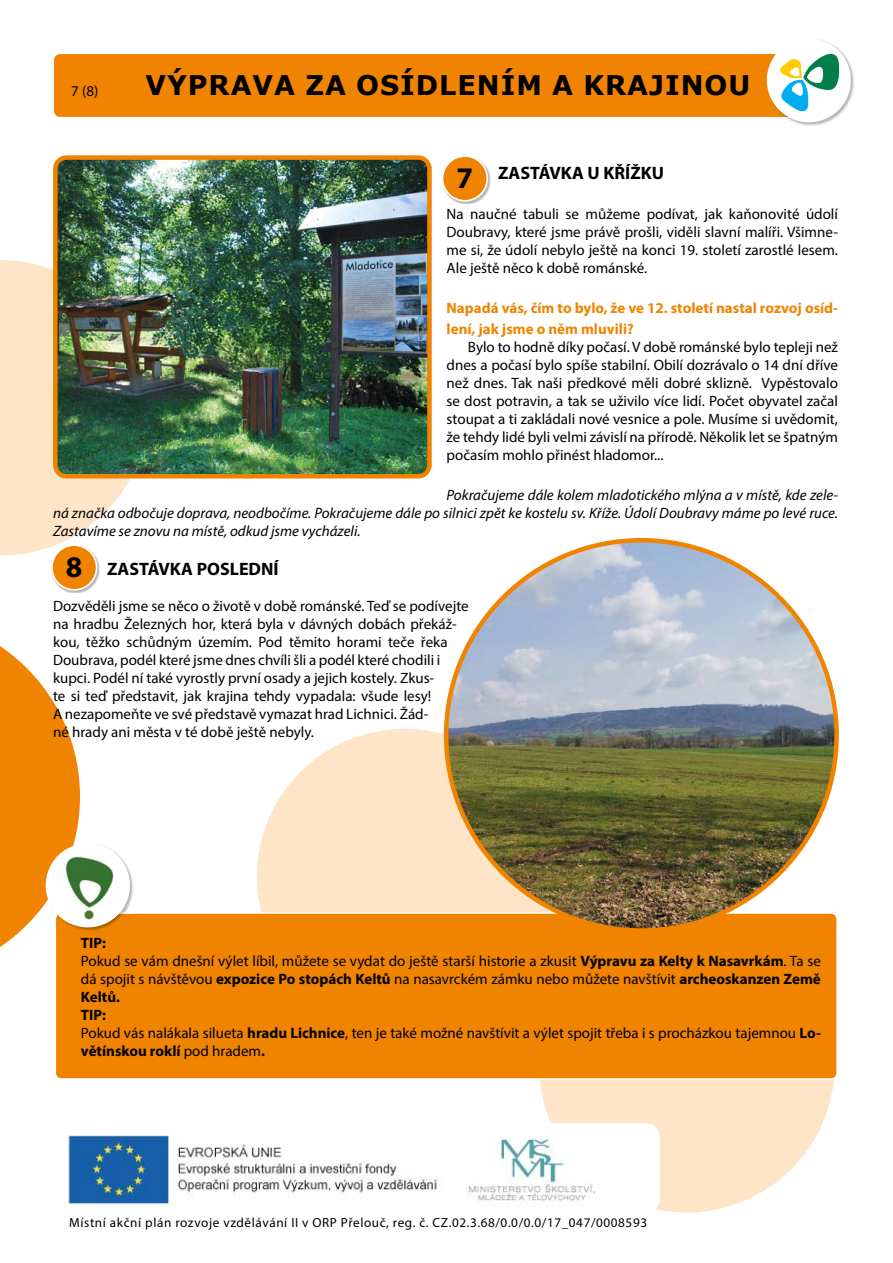
<style>
.page{position:relative;width:893px;height:1263px;background:#fff}
.page>*{position:absolute;margin:0;border:0;box-sizing:border-box;transform-origin:0 0}
.t1{font:700 30px "Myriad Pro";color:#000}
.t2{font:700 27px "Verdana";letter-spacing:.035em;color:#000}
.t3{font:700 18px "Myriad Pro";color:#000}
.t4{font:15px/18px "Myriad Pro";color:#000;text-align:justify}
.t5{font:italic 15px/18px "Myriad Pro";color:#000;text-align:justify}
.t6{font:700 15px/21.6px "Myriad Pro";color:#f08300}
.t7{font:13.2px "Myriad Pro";letter-spacing:.045em;color:#000}
.s1{font-weight:700}
</style>
<div class="page">
<svg style="left:0;top:260px;width:130px;height:296px;background:#fee8cd"></svg>
<svg style="left:257px;top:729px;width:187px;height:183px;background:#fee8ce"></svg>
<svg style="left:539px;top:1080px;width:295px;height:133px;fill:#fee5c7"></svg>
<div style="left:55px;top:1123px;width:604px;height:90px;background:#fff;border-radius:13px"></div>
<img style="left:68px;top:1135px;width:527px;height:73px">
<img style="left:53px;top:155px;width:378px;height:324px">
<img style="left:456px;top:169px;width:34px;height:35px">
<svg style="left:443px;top:156px;width:45px;height:46px"></svg>
<img style="left:65px;top:545px;width:35px;height:48px">
<svg style="left:51px;top:544px;width:46px;height:47px"></svg>
<div style="left:54px;top:54px;width:771px;height:63px;background:#f08300;border-radius:6px"></div>
<img style="left:785px;top:39px;width:69px;height:87px">
<div style="left:766px;top:38px;width:84px;height:84px;background:#fff;border-radius:50%"></div>
<svg style="left:779px;top:54px;width:60px;height:58px"></svg>
<div style="left:56px;top:912px;width:781px;height:168px;background:#f08300"></div>
<img style="left:102px;top:845px;width:31px;height:67px">
<img style="left:84px;top:912px;width:50px;height:19px">
<svg style="left:0;top:646px;width:84px;height:337px"></svg>
<div style="left:46px;top:843px;width:84px;height:84px;background:#fff;border-radius:50%"></div>
<img style="left:50px;top:849px;width:75px;height:75px">
<img style="left:444px;top:538px;width:394px;height:395px">
<p class="t4" style="left:71px;top:83px;width:29px">7 (8)</p>
<h2 class="t2" style="left:145px;top:68px;width:606px">VÝPRAVA ZA OSÍDLENÍM A KRAJINOU</h2>
<p class="t3" style="left:498px;top:167px;width:168px">ZASTÁVKA U KŘÍŽKU</p>
<p class="t4" style="left:446px;top:206px;width:393px">Na naučné tabuli se můžeme podívat, jak kaňonovité údolí Doubravy, které jsme právě prošli, viděli slavní malíři. Všimne&shy;me si, že údolí nebylo ještě na konci 19. století zarostlé lesem.<br>Ale ještě něco k době románské.</p>
<p class="t6" style="left:446px;top:298px;width:393px">Napadá vás, čím to bylo, že ve 12. století nastal rozvoj osíd&shy;lení, jak jsme o něm mluvili?</p>
<p class="t4" style="left:446px;top:340px;width:393px;text-indent:21px">Bylo to hodně díky počasí. V době románské bylo tepleji než dnes a počasí bylo spíše stabilní. Obilí dozrávalo o 14 dní dříve než dnes. Tak naši předkové měli dobré sklizně. Vypěstovalo se dost potravin, a tak se uživilo více lidí. Počet obyvatel začal stoupat a ti zakládali nové vesnice a pole. Musíme si uvědomit, že tehdy lidé byli velmi závislí na přírodě. Několik let se špatným počasím mohlo přinést hladomor...</p>
<p class="t5" style="left:53px;top:487px;width:786px;text-indent:393px">Pokračujeme dále kolem mladotického mlýna a v místě, kde zele&shy;ná značka odbočuje doprava, neodbočíme. Pokračujeme dále po silnici zpět ke kostelu sv. Kříže. Údolí Doubravy máme po levé ruce.<br>Zastavíme se znovu na místě, odkud jsme vycházeli.</p>
<p class="t3" style="left:107px;top:563px;width:173px">ZASTÁVKA POSLEDNÍ</p>
<p class="t4" style="left:53px;top:599px;width:417px;text-align:left">Dozvěděli jsme se něco o životě v době románské. Teď se podívejte na hradbu Železných hor, která byla v dávných dobách překáž&shy;kou, těžko schůdným územím. Pod těmito horami teče řeka Doubrava, podél které jsme dnes chvíli šli a podél které chodili i kupci. Podél ní také vyrostly první osady a jejich kostely. Zkus-<br>te si teď představit, jak krajina tehdy vypadala: všude lesy!<br>A nezapomeňte ve své představě vymazat hrad Lichnici. Žád-<br>né hrady ani města v té době ještě nebyly.</p>
<h1 class="t1" style="left:456px;top:166px;width:18px">7</h1>
<h1 class="t1" style="left:66px;top:555px;width:18px">8</h1>
<p class="t4" style="left:81px;top:935px;width:741px;text-align:left"><span class="s1">TIP:<br></span>Pokud se vám dnešní výlet líbil, můžete se vydat do ještě starší historie a zkusit <span class="s1">Výpravu za Kelty k Nasavrkám</span>. Ta se dá spojit s návštěvou <span class="s1">expozice Po stopách Keltů</span> na nasavrckém zámku nebo můžete navštívit <span class="s1">archeoskanzen Země Keltů.<br>TIP:<br></span>Pokud vás nalákala silueta <span class="s1">hradu Lichnice</span>, ten je také možné navštívit a výlet spojit třeba i s procházkou tajemnou <span class="s1">Lo&shy;větínskou roklí</span> pod hradem<span class="s1">.</span></p>
<p class="t7" style="left:69px;top:1218px;width:579px">Místní akční plán rozvoje vzdělávání II v ORP Přelouč, reg. č. CZ.02.3.68/0.0/0.0/17_047/0008593</p>
</div>
